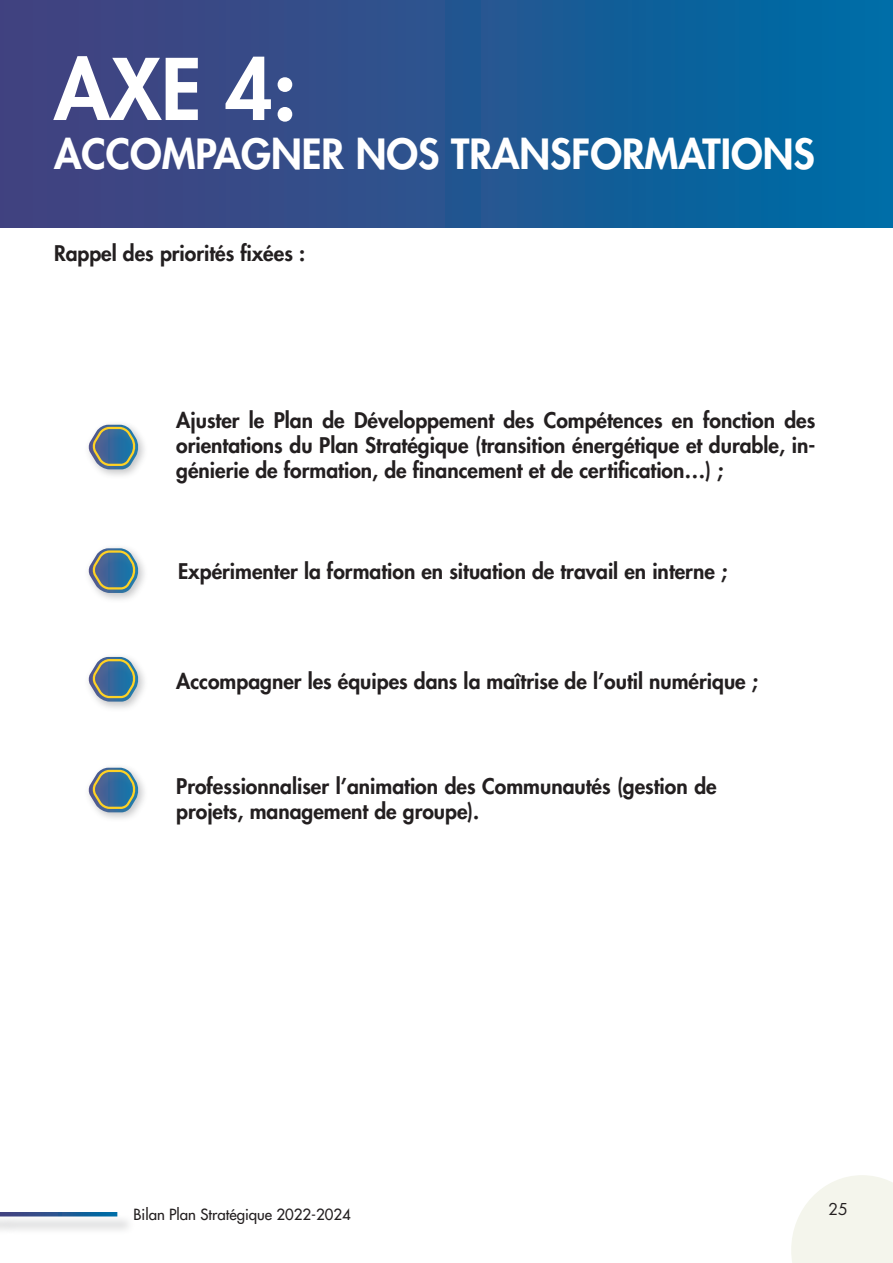
<style>
.page{position:relative;width:893px;height:1263px;background:#fff}
.page>*{position:absolute;margin:0;border:0;box-sizing:border-box;transform-origin:0 0}
.t1{font:800 82.5px "Futura LT";color:#fff}
.t2{font:800 40.5px "Futura LT";color:#fff}
.t3{font:800 21px/25.2px "Futura LT";color:#231f20;text-align:justify}
.t4{font:18px "Futura PT";color:#231f20}
.t5{font:15px "Futura LT";color:#231f20}
</style>
<div class="page">
<svg style="left:791px;top:1175px;width:102px;height:88px"></svg>
<div style="left:0;top:1214px;width:18px;height:21px;background:#919295;opacity:.5"></div>
<div style="left:3px;top:1214px;width:133px;height:21px;background:#919295;opacity:.5"></div>
<svg style="left:0;top:1212px;width:117px;height:4px"></svg>
<div style="left:0;top:0;width:893px;height:227px;background:linear-gradient(to right,#4a3f7c,#006ca5)"></div>
<div style="left:88px;top:422px;width:58px;height:55px;background:#919295;opacity:.5"></div>
<svg style="left:88px;top:425px;width:51px;height:44px"></svg>
<div style="left:88px;top:545px;width:58px;height:55px;background:#919295;opacity:.5"></div>
<svg style="left:88px;top:548px;width:51px;height:45px"></svg>
<div style="left:88px;top:654px;width:58px;height:55px;background:#919295;opacity:.5"></div>
<svg style="left:88px;top:657px;width:51px;height:45px"></svg>
<div style="left:88px;top:765px;width:58px;height:55px;background:#919295;opacity:.5"></div>
<svg style="left:88px;top:768px;width:51px;height:44px"></svg>
<p class="t1" style="left:54px;top:34px;width:244px">AXE 4:</p>
<p class="t2" style="left:54px;top:127px;width:762px">ACCOMPAGNER NOS TRANSFORMATIONS</p>
<p class="t3" style="left:54px;top:240px;width:253px">Rappel des priorités fixées :</p>
<p class="t3" style="left:176px;top:407px;width:641px">Ajuster le Plan de Développement des Compétences en fonction des orientations du Plan Stratégique (transition énergétique et durable, in&shy;génierie de formation, de financement et de certification…) ;</p>
<p class="t3" style="left:178px;top:558px;width:551px">Expérimenter la formation en situation de travail en interne ;</p>
<p class="t3" style="left:176px;top:668px;width:583px">Accompagner les équipes dans la maîtrise de l’outil numérique ;</p>
<p class="t3" style="left:176px;top:773px;width:542px">Professionnaliser l’animation des Communautés (gestion de projets, management de groupe).</p>
<p class="t5" style="left:134px;top:1205px;width:219px">Bilan Plan Stratégique 2022-2024</p>
<p class="t4" style="left:828px;top:1198px;width:21px">25</p>
</div>
